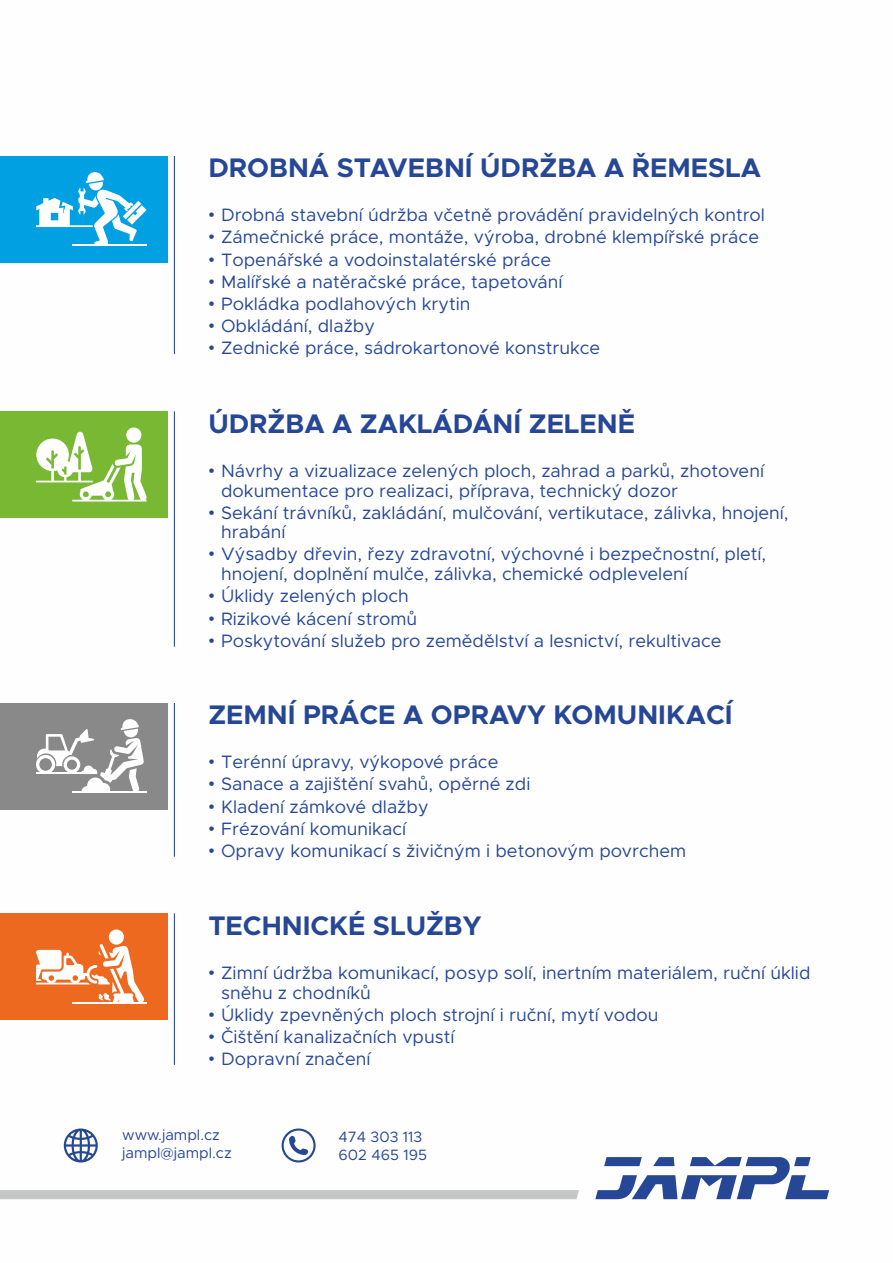
<style>
.page{position:relative;width:893px;height:1263px;background:#fff}
.page>*{position:absolute;margin:0;border:0;box-sizing:border-box;transform-origin:0 0}
.t1{font:700 27px "Metropolis";color:#264796}
.t2{font:18px/20px "Metropolis";color:#264796}
.t3{font:15px/18px "Metropolis";color:#264796}
.s1{font-family:"Arial"}
</style>
<div class="page">
<svg style="left:595px;top:1157px;width:234px;height:42px"></svg>
<div style="left:0;top:1190px;width:579px;height:9px;background:#c5c6c6"></div>
<div style="left:0;top:156px;width:168px;height:106px;background:#00a0e3"></div>
<hr style="left:72px;top:244px;width:75px;height:2px;background:#fefefe">
<svg style="left:36px;top:172px;width:111px;height:72px"></svg>
<hr style="left:174px;top:156px;width:1px;height:198px;background:#264796">
<div style="left:0;top:703px;width:168px;height:106px;background:#898989"></div>
<hr style="left:72px;top:791px;width:75px;height:2px;background:#fefefe">
<svg style="left:36px;top:719px;width:108px;height:72px"></svg>
<hr style="left:174px;top:703px;width:1px;height:154px;background:#264796">
<hr style="left:174px;top:913px;width:1px;height:152px;background:#264796">
<div style="left:0;top:913px;width:168px;height:107px;background:#ec691f"></div>
<hr style="left:72px;top:1002px;width:75px;height:1px;background:#fefefe">
<svg style="left:36px;top:929px;width:109px;height:73px"></svg>
<hr style="left:174px;top:411px;width:1px;height:236px;background:#264796">
<div style="left:0;top:411px;width:168px;height:107px;background:#78b833"></div>
<svg style="left:36px;top:427px;width:111px;height:74px"></svg>
<svg style="left:64px;top:1128px;width:34px;height:34px"></svg>
<svg style="left:282px;top:1128px;width:34px;height:34px"></svg>
<h1 class="t1" style="left:208px;top:156px;width:554px">DROBNÁ STAVEBNÍ ÚDRŽBA A ŘEMESLA</h1>
<p class="t2" style="left:208px;top:206px;width:558px"><span class="s1">•</span> Drobná stavební údržba včetně provádění pravidelných kontrol</p>
<p class="t2" style="left:208px;top:228px;width:552px"><span class="s1">•</span> Zámečnické práce, montáže, výroba, drobné klempířské práce</p>
<p class="t2" style="left:208px;top:250px;width:344px"><span class="s1">•</span> Topenářské a vodoinstalatérské práce</p>
<p class="t2" style="left:208px;top:272px;width:356px"><span class="s1">•</span> Malířské a natěračské práce, tapetování</p>
<p class="t2" style="left:208px;top:294px;width:264px"><span class="s1">•</span> Pokládka podlahových krytin</p>
<p class="t2" style="left:208px;top:317px;width:168px"><span class="s1">•</span> Obkládání, dlažby</p>
<p class="t2" style="left:208px;top:339px;width:393px"><span class="s1">•</span> Zednické práce, sádrokartonové konstrukce</p>
<h1 class="t1" style="left:208px;top:411px;width:428px">ÚDRŽBA A ZAKLÁDÁNÍ ZELENĚ</h1>
<p class="t2" style="left:221px;top:461px;width:544px;text-indent:-13px"><span class="s1">•</span> Návrhy a vizualizace zelených ploch, zahrad a parků, zhotovení dokumentace pro realizaci, příprava, technický dozor</p>
<p class="t2" style="left:221px;top:503px;width:569px;text-indent:-13px"><span class="s1">•</span> Sekání trávníků, zakládání, mulčování, vertikutace, zálivka, hnojení, hrabání</p>
<p class="t2" style="left:221px;top:545px;width:547px;text-indent:-13px"><span class="s1">•</span> Výsadby dřevin, řezy zdravotní, výchovné i bezpečnostní, pletí, hnojení, doplnění mulče, zálivka, chemické odplevelení</p>
<p class="t2" style="left:208px;top:587px;width:202px"><span class="s1">•</span> Úklidy zelených ploch</p>
<p class="t2" style="left:208px;top:609px;width:210px"><span class="s1">•</span> Rizikové kácení stromů</p>
<p class="t2" style="left:208px;top:631px;width:515px"><span class="s1">•</span> Poskytování služeb pro zemědělství a lesnictví, rekultivace</p>
<h1 class="t1" style="left:208px;top:703px;width:526px">ZEMNÍ PRÁCE A OPRAVY KOMUNIKACÍ</h1>
<p class="t2" style="left:208px;top:753px;width:292px"><span class="s1">•</span> Terénní úpravy, výkopové práce</p>
<p class="t2" style="left:208px;top:775px;width:324px"><span class="s1">•</span> Sanace a zajištění svahů, opěrné zdi</p>
<p class="t2" style="left:208px;top:797px;width:222px"><span class="s1">•</span> Kladení zámkové dlažby</p>
<p class="t2" style="left:208px;top:819px;width:199px"><span class="s1">•</span> Frézování komunikací</p>
<p class="t2" style="left:208px;top:841px;width:479px"><span class="s1">•</span> Opravy komunikací s živičným i betonovým povrchem</p>
<h1 class="t1" style="left:208px;top:913px;width:275px">TECHNICKÉ SLUŽBY</h1>
<p class="t2" style="left:221px;top:963px;width:591px;text-indent:-13px"><span class="s1">•</span> Zimní údržba komunikací, posyp solí, inertním materiálem, ruční úklid sněhu z chodníků</p>
<p class="t2" style="left:208px;top:1005px;width:452px"><span class="s1">•</span> Úklidy zpevněných ploch strojní i ruční, mytí vodou</p>
<p class="t2" style="left:208px;top:1027px;width:248px"><span class="s1">•</span> Čištění kanalizačních vpustí</p>
<p class="t2" style="left:208px;top:1049px;width:164px"><span class="s1">•</span> Dopravní značení</p>
<p class="t3" style="left:122px;top:1127px;width:111px">www.jampl.cz jampl@jampl.cz</p>
<p class="t3" style="left:339px;top:1128px;width:90px">474 303 113<br>602 465 195</p>
</div>
